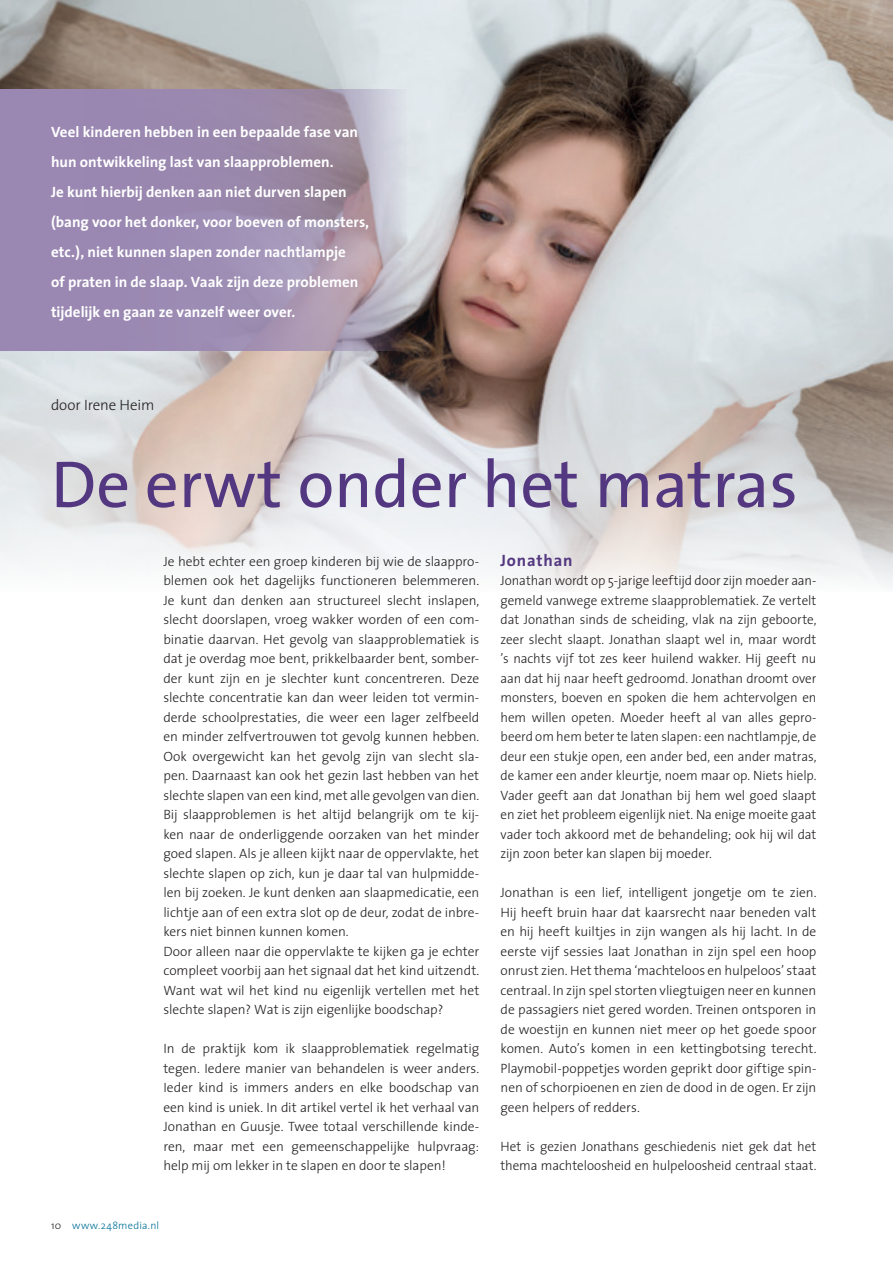
<style>
.page{position:relative;width:893px;height:1263px;background:#fff}
.page>*{position:absolute;margin:0;border:0;box-sizing:border-box;transform-origin:0 0}
.t1{font:66.75px "The Sans";color:#533780}
.t2{font:700 16.5px "The Sans";letter-spacing:.05em;color:#533780}
.t3{font:700 15px/30px "The Sans";color:#fff}
.t4{font:300 15px "The Sans";letter-spacing:-.01em;color:#231f20}
.t5{font:300 13.5px/19.5px "The Sans";letter-spacing:-.005em;color:#231f20;text-align:justify}
.t6{font:300 10.5px "The Sans";letter-spacing:.025em;color:#007097}
.s1{color:#231f20}
</style>
<div class="page">
<img style="left:0;top:0;width:893px;height:590px">
<svg style="left:0;top:90px;width:407px;height:261px;background:#a090b0"></svg>
<p class="t3" style="left:51px;top:116px;width:320px">Veel kinderen hebben in een bepaalde fase van hun ontwikkeling last van slaapproblemen.<br>Je kunt hierbij denken aan niet durven slapen (bang voor het donker, voor boeven of monsters, etc.), niet kunnen slapen zonder nachtlampje<br>of praten in de slaap. Vaak zijn deze problemen tijdelijk en gaan ze vanzelf weer over.</p>
<p class="t4" style="left:51px;top:392px;width:105px">door Irene Heim</p>
<h1 class="t1" style="left:51px;top:429px;width:748px">De erwt onder het matras</h1>
<p class="t5" style="left:163px;top:551px;width:317px;text-align:left">Je hebt echter een groep kinderen bij wie de slaappro&shy;blemen ook het dagelijks functioneren belemmeren.<br>Je kunt dan denken aan structureel slecht inslapen, slecht doorslapen, vroeg wakker worden of een com&shy;binatie daarvan. Het gevolg van slaapproblematiek is dat je overdag moe bent, prikkelbaarder bent, somber&shy;der kunt zijn en je slechter kunt concentreren. Deze slechte concentratie kan dan weer leiden tot vermin&shy;derde schoolprestaties, die weer een lager zelfbeeld en minder zelfvertrouwen tot gevolg kunnen hebben.<br>Ook overgewicht kan het gevolg zijn van slecht sla&shy;pen. Daarnaast kan ook het gezin last hebben van het slechte slapen van een kind, met alle gevolgen van dien.<br>Bij slaapproblemen is het altijd belangrijk om te kij&shy;ken naar de onderliggende oorzaken van het minder goed slapen. Als je alleen kijkt naar de oppervlakte, het slechte slapen op zich, kun je daar tal van hulpmidde&shy;len bij zoeken. Je kunt denken aan slaapmedicatie, een lichtje aan of een extra slot op de deur, zodat de inbre&shy;kers niet binnen kunnen komen.<br>Door alleen naar die oppervlakte te kijken ga je echter compleet voorbij aan het signaal dat het kind uitzendt.<br>Want wat wil het kind nu eigenlijk vertellen met het slechte slapen? Wat is zijn eigenlijke boodschap?</p>
<p class="t5" style="left:163px;top:1038px;width:317px">In de praktijk kom ik slaapproblematiek regelmatig tegen. Iedere manier van behandelen is weer anders.<br>Ieder kind is immers anders en elke boodschap van een kind is uniek. In dit artikel vertel ik het verhaal van Jonathan en Guusje. Twee totaal verschillende kinde&shy;ren, maar met een gemeenschappelijke hulpvraag: help mij om lekker in te slapen en door te slapen!</p>
<p class="t6" style="left:51px;top:1216px;width:110px"><span class="s1">10</span> www.248media.nl</p>
<p class="t2" style="left:501px;top:546px;width:74px">Jonathan</p>
<p class="t5" style="left:501px;top:570px;width:317px">Jonathan wordt op 5-jarige leeftijd door zijn moeder aan&shy;gemeld vanwege extreme slaapproblematiek. Ze vertelt dat Jonathan sinds de scheiding, vlak na zijn geboorte, zeer slecht slaapt. Jonathan slaapt wel in, maar wordt ’s nachts vijf tot zes keer huilend wakker. Hij geeft nu aan dat hij naar heeft gedroomd. Jonathan droomt over monsters, boeven en spoken die hem achtervolgen en hem willen opeten. Moeder heeft al van alles gepro&shy;beerd om hem beter te laten slapen: een nachtlampje, de deur een stukje open, een ander bed, een ander matras, de kamer een ander kleurtje, noem maar op. Niets hielp.<br>Vader geeft aan dat Jonathan bij hem wel goed slaapt en ziet het probleem eigenlijk niet. Na enige moeite gaat vader toch akkoord met de behandeling; ook hij wil dat zijn zoon beter kan slapen bij moeder.</p>
<p class="t5" style="left:501px;top:882px;width:317px">Jonathan is een lief, intelligent jongetje om te zien.<br>Hij heeft bruin haar dat kaarsrecht naar beneden valt en hij heeft kuiltjes in zijn wangen als hij lacht. In de eerste vijf sessies laat Jonathan in zijn spel een hoop onrust zien. Het thema ‘machteloos en hulpeloos’ staat centraal. In zijn spel storten vliegtuigen neer en kunnen de passagiers niet gered worden. Treinen ontsporen in de woestijn en kunnen niet meer op het goede spoor komen. Auto’s komen in een kettingbotsing terecht.<br>Playmobil-poppetjes worden geprikt door giftige spin&shy;nen of schorpioenen en zien de dood in de ogen. Er zijn geen helpers of redders.</p>
<p class="t5" style="left:501px;top:1136px;width:317px">Het is gezien Jonathans geschiedenis niet gek dat het thema machteloosheid en hulpeloosheid centraal staat.</p>
</div>
